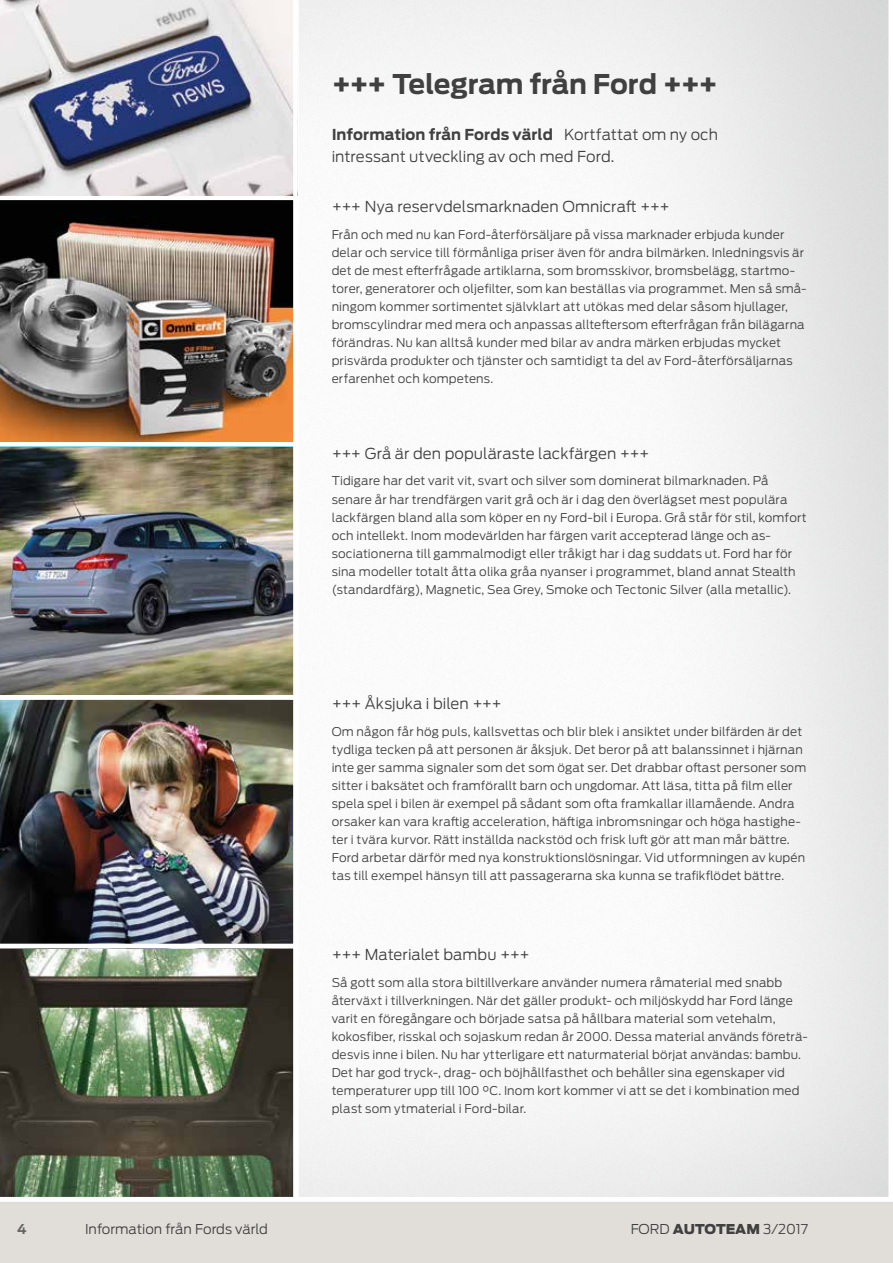
<style>
.page{position:relative;width:893px;height:1263px;background:#fff}
.page>*{position:absolute;margin:0;border:0;box-sizing:border-box;transform-origin:0 0}
.t1{font:700 27px "Ford Antenna";letter-spacing:-.01em;color:#404040}
.t2{font:300 15px/22.5px "Ford Antenna";letter-spacing:.005em;color:#404040}
.t3{font:300 13.5px "Ford Antenna";color:#404040}
.t4{font:700 13.5px "Ford Antenna";color:#636362}
.t5{font:300 12px/18px "Ford Antenna";letter-spacing:.01em;color:#404040}
.s1{font-weight:700}
.s2{font-weight:900}
</style>
<div class="page">
<div style="left:0;top:1199px;width:893px;height:64px;background:#e1ddd9"></div>
<img style="left:0;top:948px;width:293px;height:249px">
<img style="left:0;top:446px;width:293px;height:249px">
<img style="left:0;top:200px;width:293px;height:242px">
<img style="left:0;top:700px;width:293px;height:244px">
<img style="left:0;top:0;width:293px;height:196px">
<hr style="left:892px;top:1199px;width:1px;height:64px;background:#decfe7">
<hr style="left:0;top:1197px;width:893px;height:4px;background:#fff">
<h1 class="t1" style="left:332px;top:60px;width:388px">+++ Telegram från Ford +++</h1>
<p class="t2" style="left:332px;top:121px;width:388px"><span class="s1">Information från Fords värld</span> Kortfattat om ny och intressant utveckling av och med Ford.</p>
<p class="t2" style="left:332px;top:193px;width:340px">+++ Nya reservdelsmarknaden Omnicraft +++</p>
<p class="t5" style="left:332px;top:224px;width:477px">Från och med nu kan Ford-återförsäljare på vissa marknader erbjuda kunder delar och service till förmånliga priser även för andra bilmärken. Inledningsvis är det de mest efterfrågade artiklarna, som bromsskivor, bromsbelägg, startmo&shy;torer, generatorer och oljefilter, som kan beställas via programmet. Men så små&shy;ningom kommer sortimentet självklart att utökas med delar såsom hjullager, bromscylindrar med mera och anpassas allteftersom efterfrågan från bilägarna förändras. Nu kan alltså kunder med bilar av andra märken erbjudas mycket prisvärda produkter och tjänster och samtidigt ta del av Ford-återförsäljarnas erfarenhet och kompetens.</p>
<p class="t2" style="left:332px;top:440px;width:319px">+++ Grå är den populäraste lackfärgen +++</p>
<p class="t5" style="left:332px;top:471px;width:477px">Tidigare har det varit vit, svart och silver som dominerat bilmarknaden. På senare år har trendfärgen varit grå och är i dag den överlägset mest populära lackfärgen bland alla som köper en ny Ford-bil i Europa. Grå står för stil, komfort och intellekt. Inom modevärlden har färgen varit accepterad länge och as&shy;sociationerna till gammalmodigt eller tråkigt har i dag suddats ut. Ford har för sina modeller totalt åtta olika gråa nyanser i programmet, bland annat Stealth (standardfärg), Magnetic, Sea Grey, Smoke och Tectonic Silver (alla metallic).</p>
<p class="t2" style="left:332px;top:691px;width:172px">+++ Åksjuka i bilen +++</p>
<p class="t5" style="left:332px;top:722px;width:476px">Om någon får hög puls, kallsvettas och blir blek i ansiktet under bilfärden är det tydliga tecken på att personen är åksjuk. Det beror på att balanssinnet i hjärnan inte ger samma signaler som det som ögat ser. Det drabbar oftast personer som sitter i baksätet och framförallt barn och ungdomar. Att läsa, titta på film eller spela spel i bilen är exempel på sådant som ofta framkallar illamående. Andra orsaker kan vara kraftig acceleration, häftiga inbromsningar och höga hastighe&shy;ter i tvära kurvor. Rätt inställda nackstöd och frisk luft gör att man mår bättre.<br>Ford arbetar därför med nya konstruktionslösningar. Vid utformningen av kupén tas till exempel hänsyn till att passagerarna ska kunna se trafikflödet bättre.</p>
<p class="t2" style="left:332px;top:942px;width:200px">+++ Materialet bambu +++</p>
<p class="t5" style="left:332px;top:972px;width:478px">Så gott som alla stora biltillverkare använder numera råmaterial med snabb återväxt i tillverkningen. När det gäller produkt- och miljöskydd har Ford länge varit en föregångare och började satsa på hållbara material som vetehalm, kokosfiber, risskal och sojaskum redan år 2000. Dessa material används företrä&shy;desvis inne i bilen. Nu har ytterligare ett naturmaterial börjat användas: bambu.<br>Det har god tryck-, drag- och böjhållfasthet och behåller sina egenskaper vid temperaturer upp till 100 °C. Inom kort kommer vi att se det i kombination med plast som ytmaterial i Ford-bilar.</p>
<p class="t4" style="left:17px;top:1217px;width:11px">4</p>
<p class="t3" style="left:85px;top:1218px;width:184px">Information från Fords värld</p>
<p class="t3" style="left:631px;top:1218px;width:179px">FORD <span class="s2">AUTOTEAM</span> 3/2017</p>
</div>
